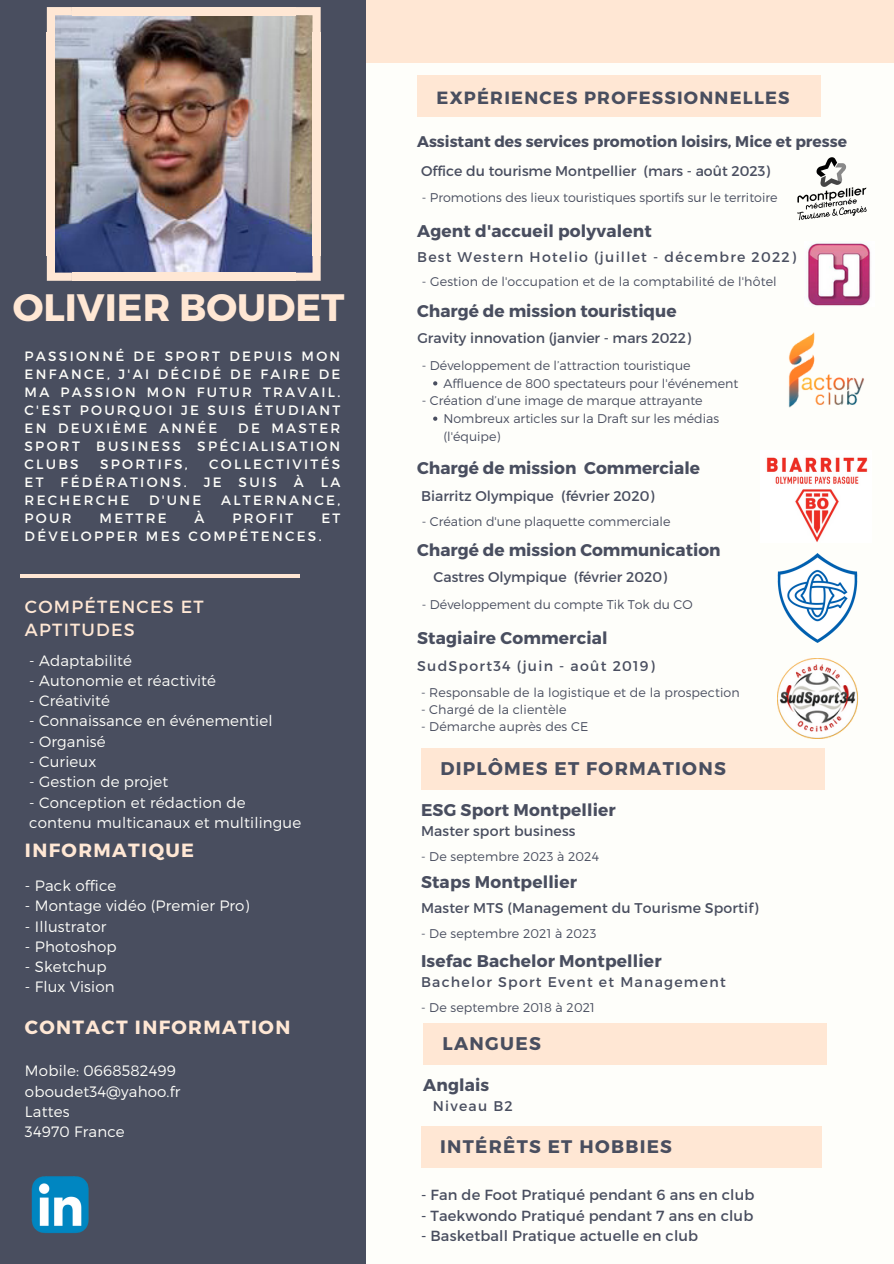
<style>
.page{position:relative;width:894px;height:1264px;background:#fff}
.page>*{position:absolute;margin:0;border:0;box-sizing:border-box;transform-origin:0 0}
.t1{font:700 38.1px "Montserrat";color:#ffe7d4}
.t2{font:700 19.05px "Montserrat";letter-spacing:.07em;color:#ffe7d4}
.t3{font:700 18.3px "Montserrat";letter-spacing:.07em;color:#494e5f}
.t4{font:700 18.15px "Montserrat";letter-spacing:.07em;color:#494e5f}
.t5{font:700 17.7px "Montserrat";letter-spacing:.07em;color:#494e5f}
.t6{font:17.55px/23.7px "Montserrat";letter-spacing:.07em;color:#ffe7d4}
.t7{font:700 16.95px "Montserrat";letter-spacing:.01em;color:#494e5f}
.t8{font:700 15.45px "Montserrat";color:#494e5f}
.t9{font:300 15px/20.2px "Montserrat";letter-spacing:.01em;color:#fefefa}
.t10{font:14.7px "Montserrat";letter-spacing:.01em;color:#494e5f}
.t11{font:14.1px "Montserrat";letter-spacing:.01em;color:#494e5f}
.t12{font:14.1px "Montserrat";letter-spacing:.09em;color:#494e5f}
.t13{font:13.5px/18px "Montserrat";letter-spacing:.17em;color:#fefefa;text-align:justify}
.t14{font:300 12.6px/17.7px "Montserrat";color:#494e5f}
</style>
<div class="page">
<div style="left:0;top:0;width:893px;height:1263px;background:#fefefa"></div>
<div style="left:0;top:0;width:365px;height:1263px;background:#494e5f"></div>
<div style="left:417px;top:75px;width:403px;height:42px;background:#ffe7d4"></div>
<hr style="left:20px;top:574px;width:279px;height:4px;background:#ffe7d4">
<div style="left:421px;top:748px;width:403px;height:41px;background:#ffe7d4"></div>
<div style="left:421px;top:1126px;width:399px;height:42px;background:#ffe7d4"></div>
<div style="left:423px;top:1023px;width:403px;height:42px;background:#ffe7d4"></div>
<img style="left:777px;top:658px;width:81px;height:80px">
<img style="left:55px;top:15px;width:257px;height:257px">
<div style="left:312px;top:32px;width:8px;height:224px;background:#ffe7d4"></div>
<div style="left:47px;top:32px;width:8px;height:224px;background:#ffe7d4"></div>
<div style="left:72px;top:7px;width:223px;height:8px;background:#ffe7d4"></div>
<div style="left:72px;top:272px;width:223px;height:9px;background:#ffe7d4"></div>
<svg style="left:295px;top:7px;width:25px;height:25px"></svg>
<svg style="left:47px;top:7px;width:25px;height:25px"></svg>
<svg style="left:295px;top:256px;width:25px;height:25px"></svg>
<svg style="left:47px;top:256px;width:25px;height:25px"></svg>
<img style="left:31px;top:1176px;width:58px;height:57px">
<div style="left:366px;top:0;width:527px;height:62px;background:#ffe7d4"></div>
<img style="left:788px;top:332px;width:76px;height:75px">
<img style="left:808px;top:243px;width:63px;height:63px">
<img style="left:777px;top:553px;width:80px;height:89px">
<img style="left:766px;top:457px;width:102px;height:85px">
<svg style="left:433px;top:381px;width:4px;height:4px"></svg>
<svg style="left:433px;top:416px;width:4px;height:5px"></svg>
<img style="left:797px;top:157px;width:70px;height:64px">
<p class="t1" style="left:13px;top:283px;width:333px">OLIVIER BOUDET</p>
<p class="t13" style="left:25px;top:346px;width:317px">PASSIONNÉ DE SPORT DEPUIS MON ENFANCE, J'AI DÉCIDÉ DE FAIRE DE MA PASSION MON FUTUR TRAVAIL.<br>C'EST POURQUOI JE SUIS ÉTUDIANT EN DEUXIÈME ANNÉE</p>
<p class="t13" style="left:25px;top:419px;width:317px;text-indent:213px">DE MASTER SPORT BUSINESS SPÉCIALISATION CLUBS</p>
<p class="t13" style="left:100px;top:455px;width:89px">SPORTIFS,</p>
<p class="t13" style="left:209px;top:455px;width:133px">COLLECTIVITÉS</p>
<p class="t13" style="left:25px;top:473px;width:20px">ET</p>
<p class="t13" style="left:61px;top:473px;width:127px">FÉDÉRATIONS.</p>
<p class="t13" style="left:204px;top:473px;width:19px">JE</p>
<p class="t13" style="left:238px;top:473px;width:40px">SUIS</p>
<p class="t13" style="left:294px;top:473px;width:11px">À</p>
<p class="t13" style="left:321px;top:473px;width:21px">LA</p>
<p class="t13" style="left:25px;top:491px;width:106px">RECHERCHE</p>
<p class="t13" style="left:149px;top:491px;width:54px">D'UNE</p>
<p class="t13" style="left:221px;top:491px;width:121px">ALTERNANCE,</p>
<p class="t13" style="left:25px;top:509px;width:49px">POUR</p>
<p class="t13" style="left:99px;top:509px;width:69px">METTRE</p>
<p class="t13" style="left:194px;top:509px;width:11px">À</p>
<p class="t13" style="left:232px;top:509px;width:62px">PROFIT</p>
<p class="t13" style="left:25px;top:509px;width:317px;text-indent:297px">ET<br>DÉVELOPPER MES COMPÉTENCES.</p>
<p class="t6" style="left:25px;top:593px;width:180px">COMPÉTENCES ET<br>APTITUDES</p>
<p class="t9" style="left:29px;top:649px;width:104px">- Adaptabilité</p>
<p class="t9" style="left:29px;top:669px;width:188px">- Autonomie et réactivité</p>
<p class="t9" style="left:29px;top:690px;width:82px">- Créativité</p>
<p class="t9" style="left:29px;top:710px;width:245px">- Connaissance en événementiel</p>
<p class="t9" style="left:29px;top:730px;width:78px">- Organisé</p>
<p class="t9" style="left:29px;top:750px;width:69px">- Curieux</p>
<p class="t9" style="left:29px;top:771px;width:141px">- Gestion de projet</p>
<p class="t9" style="left:29px;top:791px;width:273px">- Conception et rédaction de contenu multicanaux et multilingue</p>
<p class="t2" style="left:25px;top:838px;width:171px">INFORMATIQUE</p>
<p class="t9" style="left:25px;top:874px;width:93px">- Pack office</p>
<p class="t9" style="left:25px;top:895px;width:226px">- Montage vidéo (Premier Pro)</p>
<p class="t9" style="left:25px;top:915px;width:83px">- Illustrator</p>
<p class="t9" style="left:25px;top:935px;width:93px">- Photoshop</p>
<p class="t9" style="left:25px;top:955px;width:83px">- Sketchup</p>
<p class="t9" style="left:25px;top:976px;width:91px">- Flux Vision</p>
<p class="t2" style="left:25px;top:1015px;width:267px">CONTACT INFORMATION</p>
<p class="t9" style="left:25px;top:1060px;width:152px">Mobile: 0668582499</p>
<p class="t9" style="left:25px;top:1080px;width:157px">oboudet34@yahoo.fr</p>
<p class="t9" style="left:25px;top:1100px;width:46px">Lattes</p>
<p class="t9" style="left:25px;top:1120px;width:101px">34970 France</p>
<p class="t5" style="left:436px;top:86px;width:354px">EXPÉRIENCES PROFESSIONNELLES</p>
<p class="t8" style="left:417px;top:132px;width:431px">Assistant des services promotion loisirs, Mice et presse</p>
<p class="t11" style="left:421px;top:162px;width:350px">Office du tourisme Montpellier (mars - août 2023)</p>
<p class="t14" style="left:422px;top:188px;width:357px">- Promotions des lieux touristiques sportifs sur le territoire</p>
<p class="t7" style="left:417px;top:220px;width:236px">Agent d'accueil polyvalent</p>
<p class="t12" style="left:417px;top:247px;width:380px">Best Western Hotelio (juillet - décembre 2022)</p>
<p class="t14" style="left:422px;top:272px;width:356px">- Gestion de l'occupation et de la comptabilité de l'hôtel</p>
<p class="t7" style="left:417px;top:300px;width:261px">Chargé de mission touristique</p>
<p class="t11" style="left:417px;top:329px;width:275px">Gravity innovation (janvier - mars 2022)</p>
<p class="t14" style="left:422px;top:356px;width:270px">- Développement de l’attraction touristique</p>
<p class="t14" style="left:422px;top:391px;width:282px">- Création d’une image de marque attrayante</p>
<p class="t14" style="left:443px;top:374px;width:296px">Affluence de 800 spectateurs pour l'événement</p>
<p class="t14" style="left:443px;top:409px;width:277px">Nombreux articles sur la Draft sur les médias (l'équipe)</p>
<p class="t7" style="left:417px;top:456px;width:284px">Chargé de mission Commerciale</p>
<p class="t14" style="left:422px;top:512px;width:250px">- Création d'une plaquette commerciale</p>
<p class="t11" style="left:421px;top:487px;width:234px">Biarritz Olympique (février 2020)</p>
<p class="t7" style="left:417px;top:538px;width:305px">Chargé de mission Communication</p>
<p class="t14" style="left:422px;top:594px;width:272px">- Développement du compte Tik Tok du CO</p>
<p class="t11" style="left:433px;top:567px;width:235px">Castres Olympique (février 2020)</p>
<p class="t7" style="left:417px;top:627px;width:192px">Stagiaire Commercial</p>
<p class="t12" style="left:417px;top:656px;width:239px">SudSport34 (juin - août 2019)</p>
<p class="t14" style="left:421px;top:683px;width:320px">- Responsable de la logistique et de la prospection</p>
<p class="t14" style="left:421px;top:700px;width:147px">- Chargé de la clientèle</p>
<p class="t14" style="left:421px;top:717px;width:169px">- Démarche auprès des CE</p>
<p class="t3" style="left:440px;top:756px;width:287px">DIPLÔMES ET FORMATIONS</p>
<p class="t7" style="left:421px;top:798px;width:196px">ESG Sport Montpellier</p>
<p class="t11" style="left:421px;top:822px;width:156px">Master sport business</p>
<p class="t14" style="left:421px;top:847px;width:179px">- De septembre 2023 à 2024</p>
<p class="t7" style="left:421px;top:871px;width:157px">Staps Montpellier</p>
<p class="t11" style="left:421px;top:898px;width:338px">Master MTS (Management du Tourisme Sportif)</p>
<p class="t14" style="left:421px;top:923px;width:177px">- De septembre 2021 à 2023</p>
<p class="t7" style="left:421px;top:949px;width:242px">Isefac Bachelor Montpellier</p>
<p class="t14" style="left:421px;top:997px;width:175px">- De septembre 2018 à 2021</p>
<p class="t12" style="left:421px;top:972px;width:306px">Bachelor Sport Event et Management</p>
<p class="t3" style="left:442px;top:1031px;width:100px">LANGUES</p>
<p class="t7" style="left:423px;top:1074px;width:68px">Anglais</p>
<p class="t12" style="left:432px;top:1096px;width:82px">Niveau B2</p>
<p class="t4" style="left:440px;top:1134px;width:233px">INTÉRÊTS ET HOBBIES</p>
<p class="t10" style="left:421px;top:1185px;width:335px">- Fan de Foot Pratiqué pendant 6 ans en club</p>
<p class="t10" style="left:421px;top:1205px;width:334px">- Taekwondo Pratiqué pendant 7 ans en club</p>
<p class="t10" style="left:421px;top:1226px;width:278px">- Basketball Pratique actuelle en club</p>
</div>
